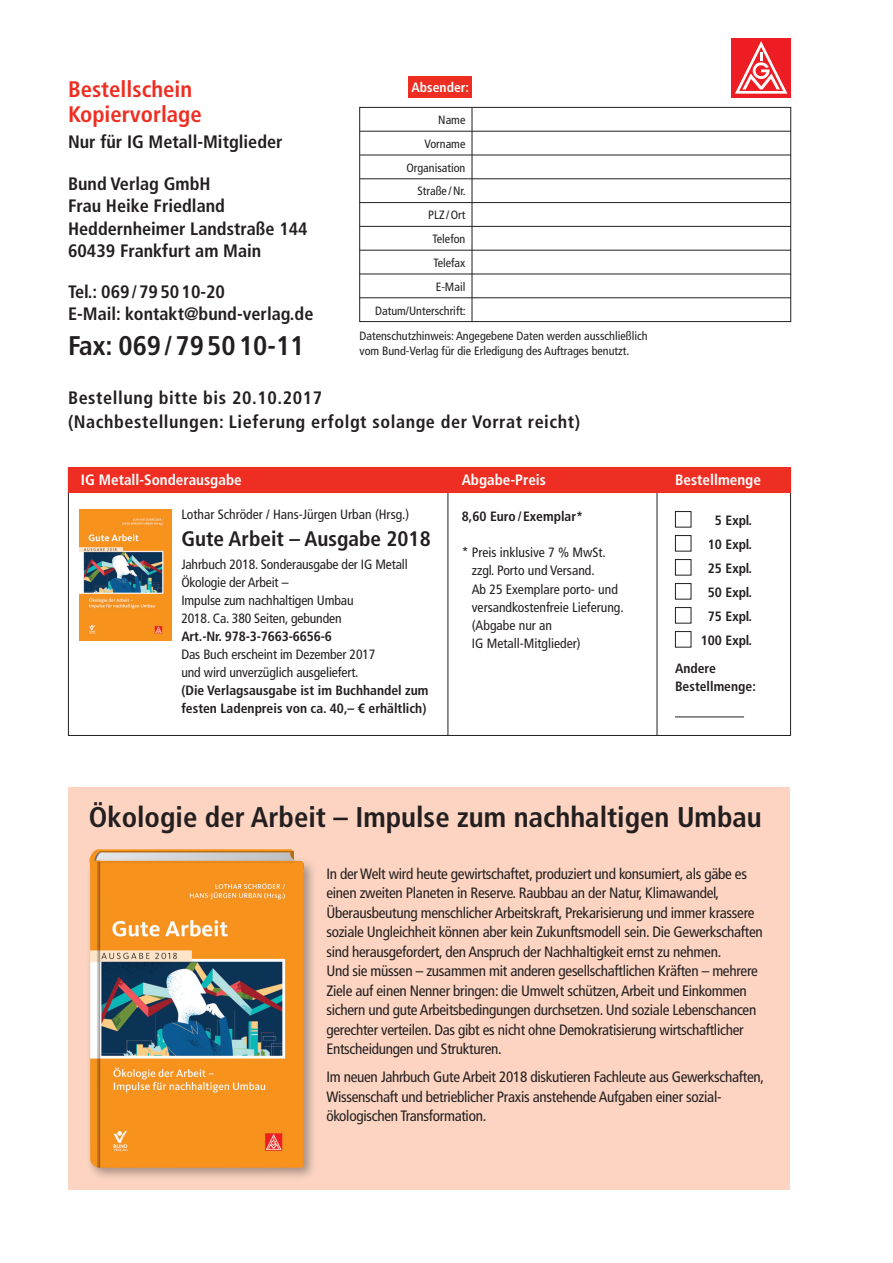
<style>
.page{position:relative;width:893px;height:1263px;background:#fff}
.page>*{position:absolute;margin:0;border:0;box-sizing:border-box;transform-origin:0 0}
.t1{font:700 condensed 28.5px "Frutiger LT Com";color:#231f20}
.t2{font:700 condensed 27px "Frutiger LT Com";color:#231f20}
.t3{font:700 condensed 22.5px "Frutiger LT Com";color:#ee2e22}
.t4{font:700 condensed 21px "Frutiger LT Com";color:#231f20}
.t5{font:700 condensed 18px "Frutiger LT Com";color:#231f20}
.t6{font:700 condensed 18px "Frutiger LT Com";letter-spacing:.03em;color:#231f20}
.t7{font:condensed 15px/19.5px "Frutiger LT Com";letter-spacing:-.02em;color:#231f20}
.t8{font:700 condensed 15px "Frutiger LT Com";color:#fff}
.t9{font:condensed 13.5px/18px "Frutiger LT Com";letter-spacing:-.01em;color:#231f20}
.t10{font:700 condensed 13.5px/18px "Frutiger LT Com";color:#231f20}
.t11{font:700 condensed 13.5px "Frutiger LT Com";color:#fff}
.t12{font:condensed 12px "Frutiger LT Com";color:#231f20}
</style>
<div class="page">
<div style="left:69px;top:787px;width:721px;height:403px;background:#fcd4c1"></div>
<hr style="left:657px;top:468px;width:1px;height:267px;background:#231f20">
<hr style="left:448px;top:468px;width:1px;height:267px;background:#231f20">
<hr style="left:68px;top:735px;width:723px;height:1px;background:#231f20">
<img style="left:79px;top:509px;width:92px;height:131px">
<div style="left:85px;top:858px;width:232px;height:323px;background:#231f20;opacity:.4"></div>
<svg style="left:85px;top:849px;width:223px;height:319px;background:#c9914c"></svg>
<hr style="left:790px;top:468px;width:1px;height:267px;background:#231f20">
<hr style="left:68px;top:468px;width:1px;height:267px;background:#231f20">
<div style="left:68px;top:468px;width:723px;height:25px;background:#ee2e22"></div>
<hr style="left:675px;top:716px;width:69px;height:1px;background:#231f20">
<div style="left:675px;top:511px;width:16px;height:16px;border:1px solid #231f20"></div>
<div style="left:675px;top:535px;width:16px;height:16px;border:1px solid #231f20"></div>
<div style="left:675px;top:559px;width:16px;height:16px;border:1px solid #231f20"></div>
<div style="left:675px;top:583px;width:16px;height:16px;border:1px solid #231f20"></div>
<div style="left:675px;top:607px;width:16px;height:16px;border:1px solid #231f20"></div>
<div style="left:675px;top:631px;width:16px;height:16px;border:1px solid #231f20"></div>
<div style="left:408px;top:76px;width:64px;height:21px;background:#ee2e22"></div>
<div style="left:731px;top:38px;width:60px;height:59px;background:#ee1d23"></div>
<svg style="left:735px;top:41px;width:53px;height:53px"></svg>
<div style="left:359px;top:107px;width:432px;height:215px;border:1px solid #231f20"></div>
<hr style="left:359px;top:131px;width:432px;height:1px;background:#231f20">
<hr style="left:359px;top:155px;width:432px;height:1px;background:#231f20">
<hr style="left:359px;top:179px;width:432px;height:1px;background:#231f20">
<hr style="left:359px;top:202px;width:432px;height:1px;background:#231f20">
<hr style="left:359px;top:226px;width:432px;height:1px;background:#231f20">
<hr style="left:359px;top:250px;width:432px;height:1px;background:#231f20">
<hr style="left:359px;top:274px;width:432px;height:1px;background:#231f20">
<hr style="left:359px;top:297px;width:432px;height:1px;background:#231f20">
<hr style="left:472px;top:108px;width:1px;height:214px;background:#231f20">
<p class="t3" style="left:68px;top:75px;width:126px">Bestellschein</p>
<p class="t3" style="left:68px;top:101px;width:135px">Kopiervorlage</p>
<p class="t5" style="left:68px;top:131px;width:216px">Nur für IG Metall-Mitglieder</p>
<p class="t5" style="left:68px;top:173px;width:144px">Bund Verlag GmbH</p>
<p class="t5" style="left:68px;top:195px;width:158px">Frau Heike Friedland</p>
<p class="t5" style="left:68px;top:218px;width:241px">Heddernheimer Landstraße 144</p>
<p class="t5" style="left:68px;top:240px;width:195px">60439 Frankfurt am Main</p>
<p class="t5" style="left:68px;top:281px;width:159px">Tel.: 069/795010-20</p>
<p class="t5" style="left:68px;top:303px;width:247px">E-Mail: kontakt@bund-verlag.de</p>
<p class="t2" style="left:68px;top:329px;width:238px">Fax: 069/795010-11</p>
<p class="t11" style="left:412px;top:79px;width:59px">Absender:</p>
<p class="t12" style="left:438px;top:113px;width:29px">Name</p>
<p class="t12" style="left:424px;top:137px;width:43px">Vorname</p>
<p class="t12" style="left:406px;top:160px;width:61px">Organisation</p>
<p class="t12" style="left:417px;top:184px;width:50px">Straße /Nr.</p>
<p class="t12" style="left:428px;top:208px;width:39px">PLZ /Ort</p>
<p class="t12" style="left:432px;top:232px;width:34px">Telefon</p>
<p class="t12" style="left:433px;top:256px;width:34px">Telefax</p>
<p class="t12" style="left:436px;top:280px;width:31px">E-Mail</p>
<p class="t12" style="left:375px;top:303px;width:92px">Datum/Unterschrift:</p>
<p class="t12" style="left:359px;top:328px;width:290px">Datenschutzhinweis: Angegebene Daten werden ausschließlich</p>
<p class="t12" style="left:359px;top:343px;width:271px">vom Bund-Verlag für die Erledigung des Auftrages benutzt.</p>
<p class="t6" style="left:68px;top:387px;width:256px">Bestellung bitte bis 20.10.2017</p>
<p class="t6" style="left:68px;top:411px;width:514px">(Nachbestellungen: Lieferung erfolgt solange der Vorrat reicht)</p>
<p class="t8" style="left:81px;top:471px;width:162px">IG Metall-Sonderausgabe</p>
<p class="t8" style="left:462px;top:471px;width:86px">Abgabe-Preis</p>
<p class="t8" style="left:675px;top:471px;width:87px">Bestellmenge</p>
<p class="t10" style="left:462px;top:508px;width:123px">8,60 Euro/Exemplar*</p>
<p class="t9" style="left:472px;top:544px;width:153px;text-indent:-10px">* Preis inklusive 7 % MwSt. zzgl. Porto und Versand.<br>Ab 25 Exemplare porto- und versandkostenfreie Lieferung. (Abgabe nur an<br>IG Metall-Mitglieder)</p>
<p class="t9" style="left:181px;top:506px;width:229px">Lothar Schröder / Hans-Jürgen Urban (Hrsg.)</p>
<p class="t4" style="left:181px;top:527px;width:251px">Gute Arbeit – Ausgabe 2018</p>
<p class="t9" style="left:181px;top:555px;width:228px">Jahrbuch 2018. Sonderausgabe der IG Metall</p>
<p class="t9" style="left:181px;top:573px;width:174px">Ökologie der Arbeit –<br>Impulse zum nachhaltigen Umbau</p>
<p class="t9" style="left:181px;top:609px;width:162px">2018. Ca. 380 Seiten, gebunden</p>
<p class="t10" style="left:181px;top:627px;width:152px">Art.-Nr. 978-3-7663-6656-6</p>
<p class="t9" style="left:181px;top:645px;width:195px">Das Buch erscheint im Dezember 2017</p>
<p class="t9" style="left:181px;top:663px;width:179px">und wird unverzüglich ausgeliefert.</p>
<p class="t10" style="left:181px;top:681px;width:249px">(Die Verlagsausgabe ist im Buchhandel zum festen Ladenpreis von ca. 40,– € erhältlich)</p>
<p class="t10" style="left:715px;top:511px;width:39px">5 Expl.</p>
<p class="t10" style="left:708px;top:535px;width:46px">10 Expl.</p>
<p class="t10" style="left:708px;top:559px;width:46px">25 Expl.</p>
<p class="t10" style="left:708px;top:583px;width:46px">50 Expl.</p>
<p class="t10" style="left:708px;top:607px;width:46px">75 Expl.</p>
<p class="t10" style="left:701px;top:631px;width:53px">100 Expl.</p>
<p class="t10" style="left:675px;top:659px;width:82px">Andere<br>Bestellmenge:</p>
<p class="t1" style="left:89px;top:800px;width:674px">Ökologie der Arbeit – Impulse zum nachhaltigen Umbau</p>
<p class="t7" style="left:326px;top:864px;width:438px">In der Welt wird heute gewirtschaftet, produziert und konsumiert, als gäbe es einen zweiten Planeten in Reserve. Raubbau an der Natur, Klimawandel, Überausbeutung menschlicher Arbeitskraft, Prekarisierung und immer krassere soziale Ungleichheit können aber kein Zukunftsmodell sein. Die Gewerkschaften sind herausgefordert, den Anspruch der Nachhaltigkeit ernst zu nehmen.<br>Und sie müssen – zusammen mit anderen gesellschaftlichen Kräften – mehrere Ziele auf einen Nenner bringen: die Umwelt schützen, Arbeit und Einkommen sichern und gute Arbeitsbedingungen durchsetzen. Und soziale Lebenschancen gerechter verteilen. Das gibt es nicht ohne Demokratisierung wirtschaftlicher Entscheidungen und Strukturen.</p>
<p class="t7" style="left:326px;top:1067px;width:439px">Im neuen Jahrbuch Gute Arbeit 2018 diskutieren Fachleute aus Gewerkschaften,<br>Wissenschaft und betrieblicher Praxis anstehende Aufgaben einer sozial&shy;ökologischen Transformation.</p>
</div>
